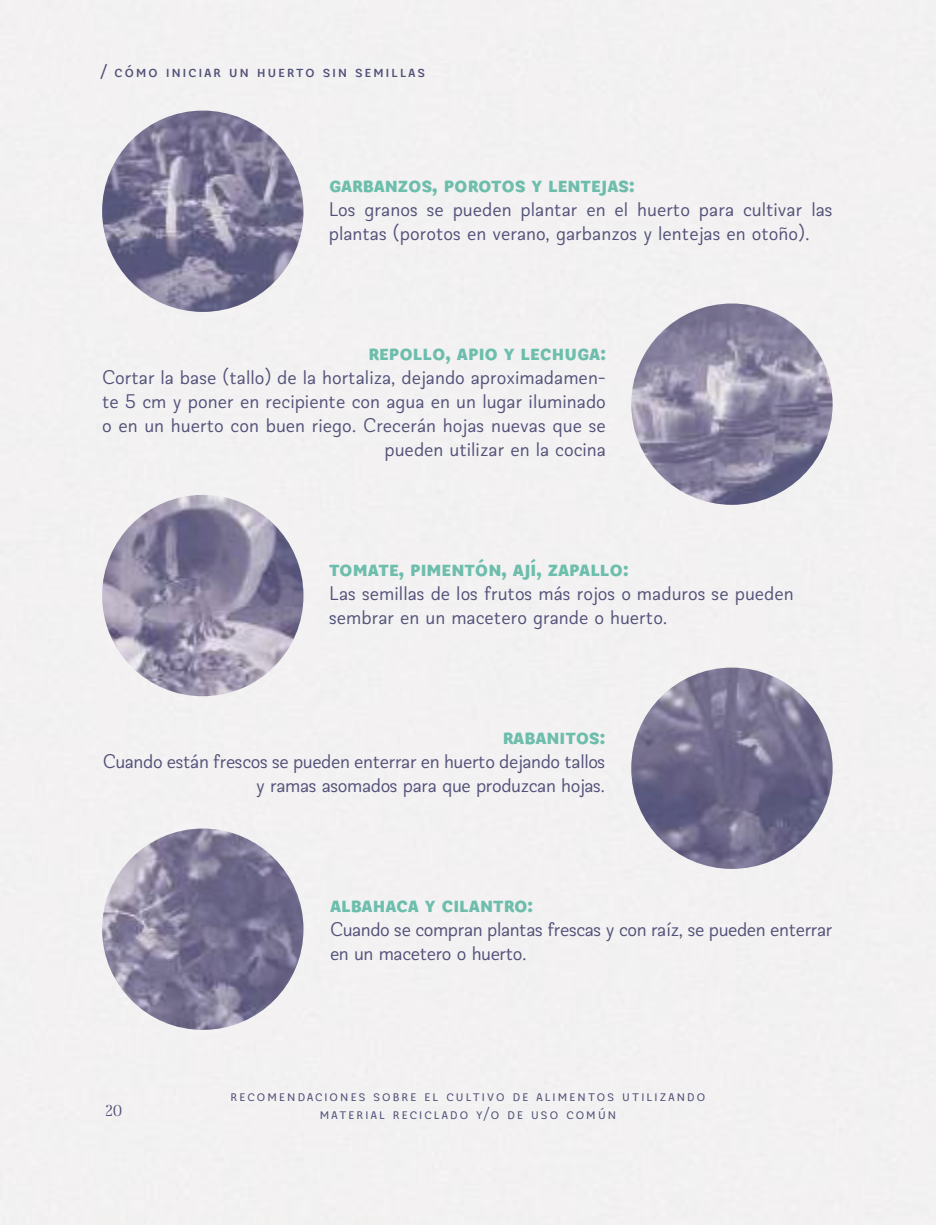
<style>
.page{position:relative;width:936px;height:1225px;background:#fff}
.page>*{position:absolute;margin:0;border:0;box-sizing:border-box;transform-origin:0 0}
.t1{font:900 22px "Biblioteca Sans";color:#73c9b7}
.t2{font:20px/24px "Biblioteca Sans";color:#565680}
.t3{font:20px/24px "Biblioteca Sans";letter-spacing:-.02em;color:#565680;text-align:right}
.t4{font:600 16px "Biblioteca Sans";letter-spacing:.1em;color:#565680}
.t5{font:16px "Biblioteca";color:#565680}
.t6{font:15px/18px "Biblioteca Sans";letter-spacing:.1em;color:#565680;text-align:center}
</style>
<div class="page">
<img style="left:0;top:0;width:935px;height:1225px">
<p class="t4" style="left:101px;top:61px;width:46px">/ cómo</p>
<p class="t4" style="left:166px;top:61px;width:9px">iniciar</p>
<p class="t4" style="left:229px;top:61px;width:103px">un huerto sin</p>
<p class="t4" style="left:355px;top:61px;width:10px">semillas</p>
<p class="t1" style="left:329px;top:170px;width:58px">garbanzos</p>
<p class="t1" style="left:432px;top:170px;width:24px">, poro</p>
<p class="t1" style="left:491px;top:170px;width:145px">tos y lentejas:</p>
<p class="t2" style="left:329px;top:197px;width:505px">Los granos se pueden plantar en el huerto para cultivar las plantas (porotos en verano, garbanzos y lentejas en otoño).</p>
<p class="t1" style="left:368px;top:338px;width:12px">repo</p>
<p class="t1" style="left:413px;top:338px;width:55px">llo, apio</p>
<p class="t1" style="left:504px;top:338px;width:103px">y lechuga:</p>
<p class="t2" style="left:102px;top:365px;width:505px;text-align:right">Cortar la base (tallo) de la hortaliza, dejando aproximadamen&shy;te 5 cm y poner en recipiente con agua en un lugar iluminado o en un huerto con buen riego. Crecerán hojas nuevas que se pueden utilizar en la cocina</p>
<p class="t1" style="left:329px;top:554px;width:93px">tomate, pimen</p>
<p class="t1" style="left:464px;top:554px;width:95px">tón, ají, zapa</p>
<p class="t1" style="left:590px;top:554px;width:40px">llo:</p>
<p class="t2" style="left:329px;top:581px;width:466px">Las semillas de los frutos más rojos o maduros se pueden sembrar en un macetero grande o huerto.</p>
<p class="t1" style="left:502px;top:722px;width:104px">rabanitos:</p>
<p class="t3" style="left:103px;top:749px;width:504px">Cuando están frescos se pueden enterrar en huerto dejando tallos y ramas asomados para que produzcan hojas.</p>
<p class="t1" style="left:330px;top:890px;width:68px">albahaca</p>
<p class="t1" style="left:425px;top:890px;width:110px">y cilantro:</p>
<p class="t3" style="left:330px;top:917px;width:504px;text-align:left">Cuando se compran plantas frescas y con raíz, se pueden enterrar en un macetero o huerto.</p>
<p class="t5" style="left:105px;top:1101px;width:18px">20</p>
<p class="t6" style="left:230px;top:1087px;width:477px">Recomendaciones sobre el cultivo de alimentos utilizando material reciclado y/o de uso común</p>
</div>
